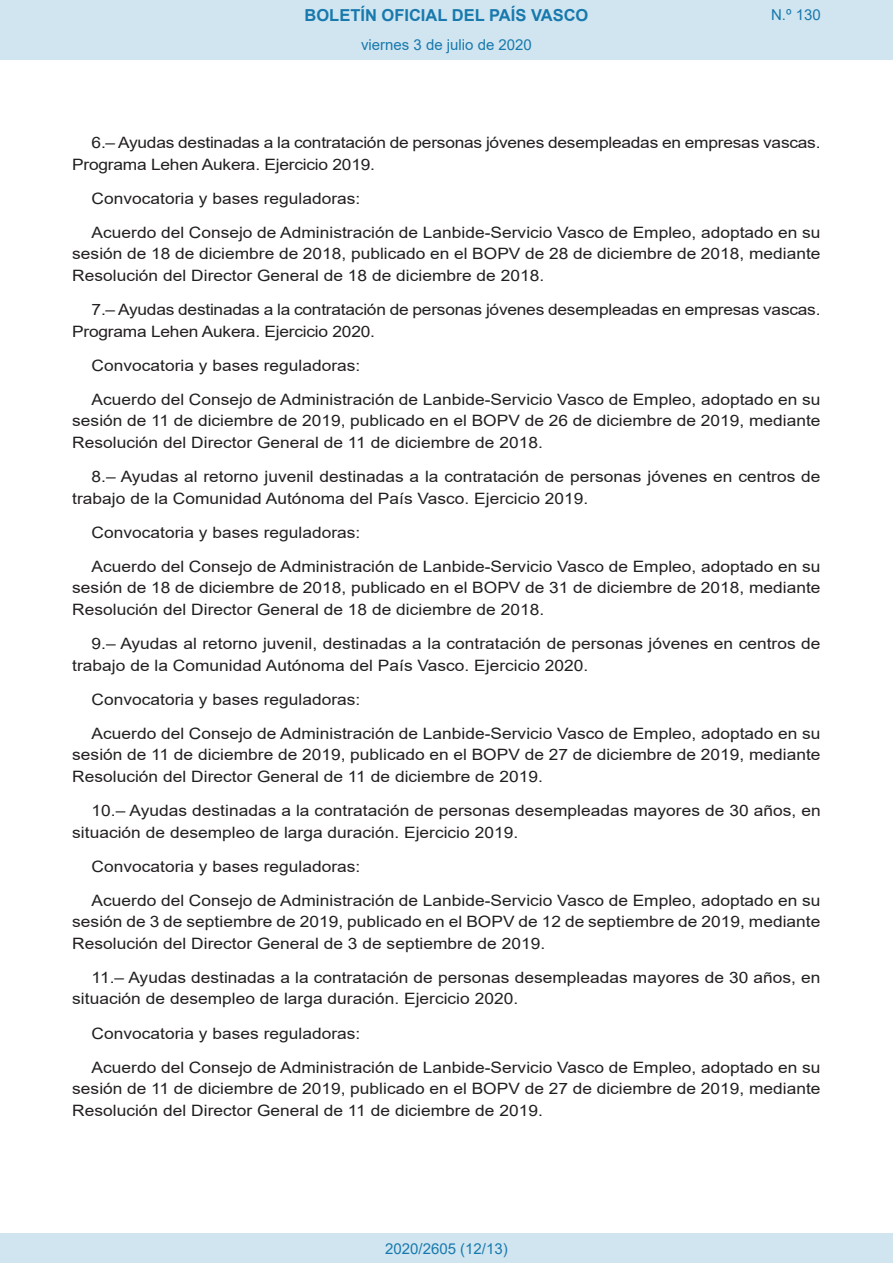
<style>
.page{position:relative;width:893px;height:1263px;background:#fff}
.page>*{position:absolute;margin:0;border:0;box-sizing:border-box;transform-origin:0 0}
.t1{font:700 16.5px "Arial";color:#1879ad}
.BOPVDetalle{font:15.6px/21.5px "Arial";color:#231f20;scale:1.11 1}
.Paginacion_Centro{font:15px "Arial";color:#1879ad}
</style>
<div class="page">
<div style="left:0;top:0;width:893px;height:60px;background:#d0e5f0"></div>
<div style="left:0;top:1233px;width:893px;height:30px;background:#d0e5f0"></div>
<p class="t1" style="left:305px;top:3px;width:285px">BOLETÍN OFICIAL DEL PAÍS VASCO</p>
<p class="Paginacion_Centro" style="left:361px;top:35px;width:172px">viernes 3 de julio de 2020</p>
<p class="Paginacion_Centro" style="left:771px;top:5px;width:51px">N.º 130</p>
<p class="BOPVDetalle" style="left:72px;top:132px;width:676px;text-indent:19px">6.– Ayudas destinadas a la contratación de personas jóvenes desempleadas en empresas vascas.<br>Programa Lehen Aukera. Ejercicio 2019.</p>
<p class="BOPVDetalle" style="left:92px;top:187px;width:244px">Convocatoria y bases reguladoras:</p>
<p class="BOPVDetalle" style="left:72px;top:222px;width:676px;text-align:justify;text-indent:19px">Acuerdo del Consejo de Administración de Lanbide-Servicio Vasco de Empleo, adoptado en su sesión de 18 de diciembre de 2018, publicado en el BOPV de 28 de diciembre de 2018, mediante Resolución del Director General de 18 de diciembre de 2018.</p>
<p class="BOPVDetalle" style="left:72px;top:299px;width:676px;text-indent:19px">7.– Ayudas destinadas a la contratación de personas jóvenes desempleadas en empresas vascas.<br>Programa Lehen Aukera. Ejercicio 2020.</p>
<p class="BOPVDetalle" style="left:92px;top:354px;width:244px">Convocatoria y bases reguladoras:</p>
<p class="BOPVDetalle" style="left:72px;top:389px;width:676px;text-align:justify;text-indent:19px">Acuerdo del Consejo de Administración de Lanbide-Servicio Vasco de Empleo, adoptado en su sesión de 11 de diciembre de 2019, publicado en el BOPV de 26 de diciembre de 2019, mediante Resolución del Director General de 11 de diciembre de 2018.</p>
<p class="BOPVDetalle" style="left:72px;top:466px;width:676px;text-indent:19px">8.– Ayudas al retorno juvenil destinadas a la contratación de personas jóvenes en centros de trabajo de la Comunidad Autónoma del País Vasco. Ejercicio 2019.</p>
<p class="BOPVDetalle" style="left:92px;top:521px;width:244px">Convocatoria y bases reguladoras:</p>
<p class="BOPVDetalle" style="left:72px;top:556px;width:676px;text-align:justify;text-indent:19px">Acuerdo del Consejo de Administración de Lanbide-Servicio Vasco de Empleo, adoptado en su sesión de 18 de diciembre de 2018, publicado en el BOPV de 31 de diciembre de 2018, mediante Resolución del Director General de 18 de diciembre de 2018.</p>
<p class="BOPVDetalle" style="left:72px;top:633px;width:676px;text-indent:19px">9.– Ayudas al retorno juvenil, destinadas a la contratación de personas jóvenes en centros de trabajo de la Comunidad Autónoma del País Vasco. Ejercicio 2020.</p>
<p class="BOPVDetalle" style="left:92px;top:688px;width:244px">Convocatoria y bases reguladoras:</p>
<p class="BOPVDetalle" style="left:72px;top:723px;width:676px;text-align:justify;text-indent:19px">Acuerdo del Consejo de Administración de Lanbide-Servicio Vasco de Empleo, adoptado en su sesión de 11 de diciembre de 2019, publicado en el BOPV de 27 de diciembre de 2019, mediante Resolución del Director General de 11 de diciembre de 2019.</p>
<p class="BOPVDetalle" style="left:72px;top:800px;width:676px;text-indent:19px">10.– Ayudas destinadas a la contratación de personas desempleadas mayores de 30 años, en situación de desempleo de larga duración. Ejercicio 2019.</p>
<p class="BOPVDetalle" style="left:92px;top:855px;width:244px">Convocatoria y bases reguladoras:</p>
<p class="BOPVDetalle" style="left:72px;top:890px;width:676px;text-align:justify;text-indent:19px">Acuerdo del Consejo de Administración de Lanbide-Servicio Vasco de Empleo, adoptado en su sesión de 3 de septiembre de 2019, publicado en el BOPV de 12 de septiembre de 2019, mediante Resolución del Director General de 3 de septiembre de 2019.</p>
<p class="BOPVDetalle" style="left:72px;top:967px;width:675px;text-indent:19px">11.– Ayudas destinadas a la contratación de personas desempleadas mayores de 30 años, en situación de desempleo de larga duración. Ejercicio 2020.</p>
<p class="BOPVDetalle" style="left:92px;top:1022px;width:244px">Convocatoria y bases reguladoras:</p>
<p class="BOPVDetalle" style="left:72px;top:1056px;width:676px;text-align:justify;text-indent:19px">Acuerdo del Consejo de Administración de Lanbide-Servicio Vasco de Empleo, adoptado en su sesión de 11 de diciembre de 2019, publicado en el BOPV de 27 de diciembre de 2019, mediante Resolución del Director General de 11 de diciembre de 2019.</p>
<p class="Paginacion_Centro" style="left:385px;top:1238px;width:124px">2020/2605 (12/13)</p>
</div>
